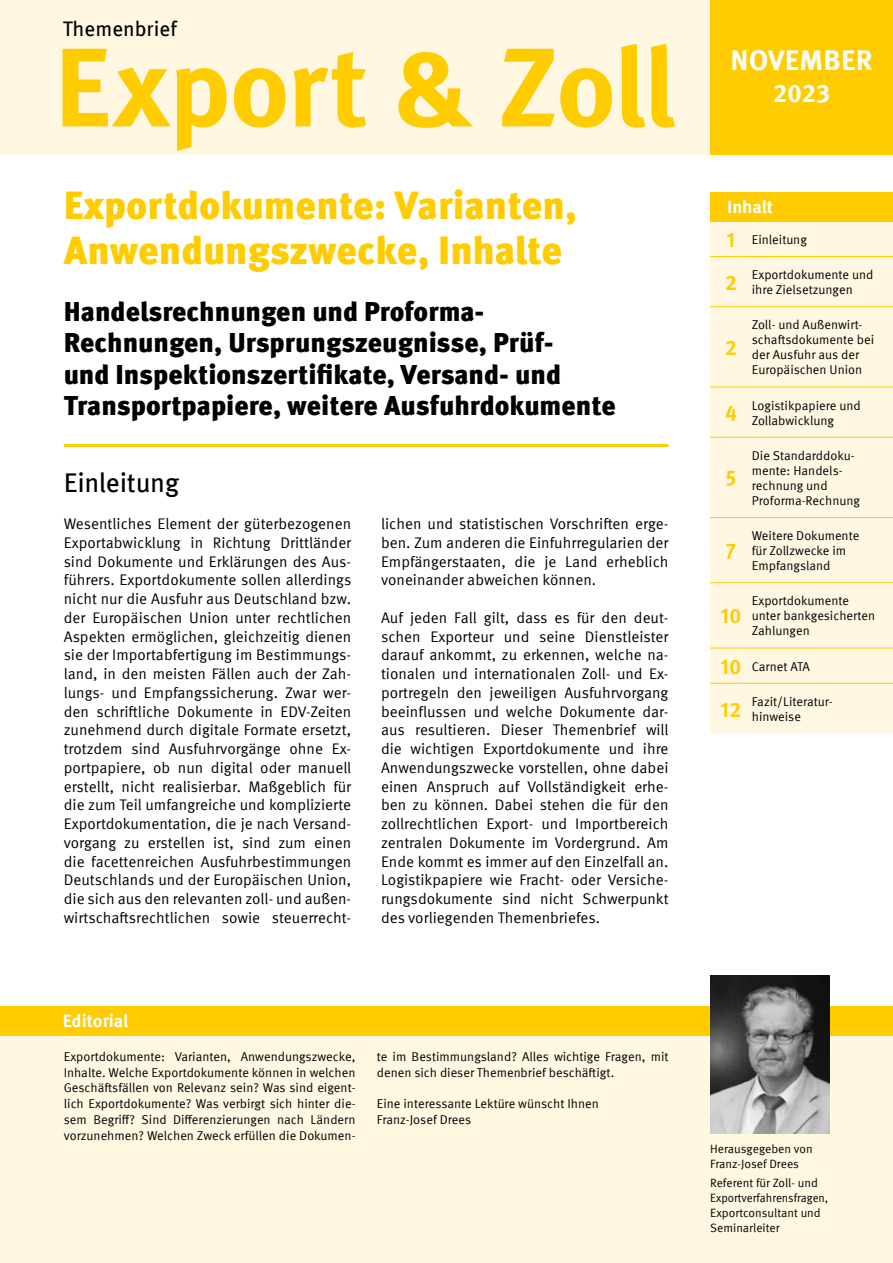
<style>
.page{position:relative;width:893px;height:1263px;background:#fff}
.page>*{position:absolute;margin:0;border:0;box-sizing:border-box;transform-origin:0 0}
.t1{font:700 111.6px "Meta Pro";letter-spacing:-.02em;color:#fc0}
.Titel{font:900 39px "Meta Pro";letter-spacing:-.005em;color:#fc0}
.GS{font:700 28.5px "Meta Pro";letter-spacing:.01em;color:#fff}
.Untertitel{font:900 27px/31.5px "Meta Pro";color:#000}
.Ü1{font:27px "Meta Pro";letter-spacing:-.01em;color:#000}
.GS-2{font:700 25.5px "Meta Pro";color:#fff}
.GS-3{font:700 21px "Meta Pro";color:#fc0}
.GS-4{font:21px "Meta Pro";color:#000}
.GS-5{font:700 18px "Meta Pro";letter-spacing:-.01em;color:#fff}
.GS-6{font:15.3px/18.8px "Meta Pro";color:#000;text-align:justify}
.Inhalt{font:12.75px/15px "Meta Pro";color:#000}
.BU{font:12px/15px "Meta Pro";color:#000}
</style>
<div class="page">
<div style="left:0;top:0;width:716px;height:154px;background:#fff7e2"></div>
<div style="left:710px;top:0;width:183px;height:154px;background:#fc0"></div>
<div style="left:0;top:1025px;width:893px;height:238px;background:#fff7e2"></div>
<div style="left:0;top:1006px;width:893px;height:30px;background:#fc0"></div>
<div style="left:710px;top:222px;width:183px;height:511px;background:#fff7e2"></div>
<hr style="left:710px;top:256px;width:33px;height:1px;background:#fc0">
<hr style="left:743px;top:256px;width:150px;height:1px;background:#fc0">
<hr style="left:710px;top:306px;width:33px;height:1px;background:#fc0">
<hr style="left:743px;top:306px;width:150px;height:1px;background:#fc0">
<hr style="left:710px;top:387px;width:33px;height:1px;background:#fc0">
<hr style="left:743px;top:387px;width:150px;height:1px;background:#fc0">
<hr style="left:710px;top:437px;width:33px;height:1px;background:#fc0">
<hr style="left:743px;top:437px;width:150px;height:1px;background:#fc0">
<hr style="left:710px;top:517px;width:33px;height:1px;background:#fc0">
<hr style="left:743px;top:517px;width:150px;height:1px;background:#fc0">
<hr style="left:710px;top:582px;width:33px;height:1px;background:#fc0">
<hr style="left:743px;top:582px;width:150px;height:1px;background:#fc0">
<hr style="left:710px;top:648px;width:33px;height:1px;background:#fc0">
<hr style="left:743px;top:648px;width:150px;height:1px;background:#fc0">
<hr style="left:710px;top:683px;width:33px;height:1px;background:#fc0">
<hr style="left:743px;top:683px;width:150px;height:1px;background:#fc0">
<div style="left:710px;top:192px;width:183px;height:30px;background:#fc0"></div>
<hr style="left:64px;top:444px;width:604px;height:3px;background:#fc0">
<img style="left:710px;top:976px;width:119px;height:157px">
<p class="GS-4" style="left:63px;top:12px;width:116px">Themenbrief</p>
<p class="t1" style="left:54px;top:0;width:623px">Export &amp; Zoll</p>
<p class="GS" style="left:730px;top:38px;width:144px">NOVEMBER</p>
<p class="GS-2" style="left:773px;top:73px;width:59px">2023</p>
<p class="Titel" style="left:64px;top:174px;width:515px">Exportdokumente: Varianten,</p>
<p class="GS-5" style="left:727px;top:193px;width:48px">Inhalt</p>
<p class="Titel" style="left:64px;top:219px;width:500px">Anwendungszwecke, Inhalte</p>
<p class="Untertitel" style="left:64px;top:294px;width:554px">Handelsrechnungen und Proforma-Rechnungen, Ursprungszeugnisse, Prüf-<br>und Inspektionszertifikate, Versand- und Transportpapiere, weitere Ausfuhrdokumente</p>
<p class="GS-3" style="left:727px;top:223px;width:10px">1</p>
<p class="Inhalt" style="left:752px;top:231px;width:57px">Einleitung</p>
<p class="GS-3" style="left:725px;top:266px;width:13px">2</p>
<p class="Inhalt" style="left:752px;top:266px;width:123px">Exportdokumente und ihre Zielsetzungen</p>
<p class="Inhalt" style="left:752px;top:316px;width:124px">Zoll- und Außenwirt&shy;schaftsdokumente bei der Ausfuhr aus der<br>Europäischen Union</p>
<p class="GS-3" style="left:725px;top:331px;width:13px">2</p>
<p class="GS-3" style="left:725px;top:396px;width:13px">4</p>
<p class="Inhalt" style="left:752px;top:397px;width:110px">Logistikpapiere und<br>Zollabwicklung</p>
<p class="Ü1" style="left:64px;top:461px;width:117px">Einleitung</p>
<p class="GS-6" style="left:64px;top:513px;width:289px">Wesentliches Element der güterbezogenen Exportabwicklung in Richtung Drittländer sind Dokumente und Erklärungen des Aus&shy;führers. Exportdokumente sollen allerdings nicht nur die Ausfuhr aus Deutschland bzw. der Europäischen Union unter rechtlichen Aspekten ermöglichen, gleichzeitig dienen sie der Importabfertigung im Bestimmungs&shy;land, in den meisten Fällen auch der Zah&shy;lungs- und Empfangssicherung. Zwar wer&shy;den schriftliche Dokumente in EDV-Zeiten zunehmend durch digitale Formate ersetzt, trotzdem sind Ausfuhrvorgänge ohne Ex&shy;portpapiere, ob nun digital oder manuell erstellt, nicht realisierbar. Maßgeblich für die zum Teil umfangreiche und komplizierte Exportdokumentation, die je nach Versand&shy;vorgang zu erstellen ist, sind zum einen die facettenreichen Ausfuhrbestimmungen Deutschlands und der Europäischen Union, die sich aus den relevanten zoll- und außen&shy;wirtschaftsrechtlichen sowie steuerrecht-</p>
<p class="GS-6" style="left:381px;top:513px;width:289px">lichen und statistischen Vorschriften erge&shy;ben. Zum anderen die Einfuhrregularien der Empfängerstaaten, die je Land erheblich voneinander abweichen können.</p>
<p class="GS-6" style="left:381px;top:607px;width:289px">Auf jeden Fall gilt, dass es für den deut&shy;schen Exporteur und seine Dienstleister darauf ankommt, zu erkennen, welche na&shy;tionalen und internationalen Zoll- und Ex&shy;portregeln den jeweiligen Ausfuhrvorgang beeinflussen und welche Dokumente dar&shy;aus resultieren. Dieser Themenbrief will die wichtigen Exportdokumente und ihre Anwendungszwecke vorstellen, ohne dabei einen Anspruch auf Vollständigkeit erhe&shy;ben zu können. Dabei stehen die für den zollrechtlichen Export- und Importbereich zentralen Dokumente im Vordergrund. Am Ende kommt es immer auf den Einzelfall an.<br>Logistikpapiere wie Fracht- oder Versiche&shy;rungsdokumente sind nicht Schwerpunkt des vorliegenden Themenbriefes.</p>
<p class="GS-5" style="left:63px;top:1007px;width:67px">Editorial</p>
<p class="Inhalt" style="left:64px;top:1048px;width:293px;line-height:15.8px;text-align:justify">Exportdokumente: Varianten, Anwendungszwecke, Inhalte. Welche Exportdokumente können in welchen Geschäftsfällen von Relevanz sein? Was sind eigent&shy;lich Exportdokumente? Was verbirgt sich hinter die&shy;sem Begriff? Sind Differenzierungen nach Ländern vorzunehmen? Welchen Zweck erfüllen die Dokumen-</p>
<p class="Inhalt" style="left:377px;top:1048px;width:293px;line-height:15.8px">te im Bestimmungsland? Alles wichtige Fragen, mit denen sich dieser Themenbrief beschäftigt.</p>
<p class="Inhalt" style="left:377px;top:1095px;width:224px">Eine interessante Lektüre wünscht Ihnen</p>
<p class="Inhalt" style="left:377px;top:1111px;width:96px">Franz-Josef Drees</p>
<p class="GS-3" style="left:726px;top:462px;width:12px">5</p>
<p class="GS-3" style="left:726px;top:534px;width:12px">7</p>
<p class="GS-3" style="left:721px;top:600px;width:22px">10</p>
<p class="Inhalt" style="left:752px;top:447px;width:110px">Die Standarddoku&shy;mente: Handels&shy;rechnung und<br>Proforma-Rechnung</p>
<p class="Inhalt" style="left:752px;top:527px;width:109px">Weitere Dokumente für Zollzwecke im<br>Empfangsland</p>
<p class="Inhalt" style="left:752px;top:592px;width:125px">Exportdokumente unter bankgesicherten<br>Zahlungen</p>
<p class="GS-3" style="left:721px;top:650px;width:22px">10</p>
<p class="Inhalt" style="left:752px;top:658px;width:60px">Carnet ATA</p>
<p class="GS-3" style="left:721px;top:693px;width:22px">12</p>
<p class="Inhalt" style="left:752px;top:693px;width:81px">Fazit/Literatur&shy;hinweise</p>
<p class="BU" style="left:710px;top:1140px;width:104px">Herausgegeben von<br>Franz-Josef Drees</p>
<p class="BU" style="left:710px;top:1174px;width:120px">Referent für Zoll- und<br>Exportverfahrensfragen,<br>Exportconsultant und<br>Seminarleiter</p>
</div>
